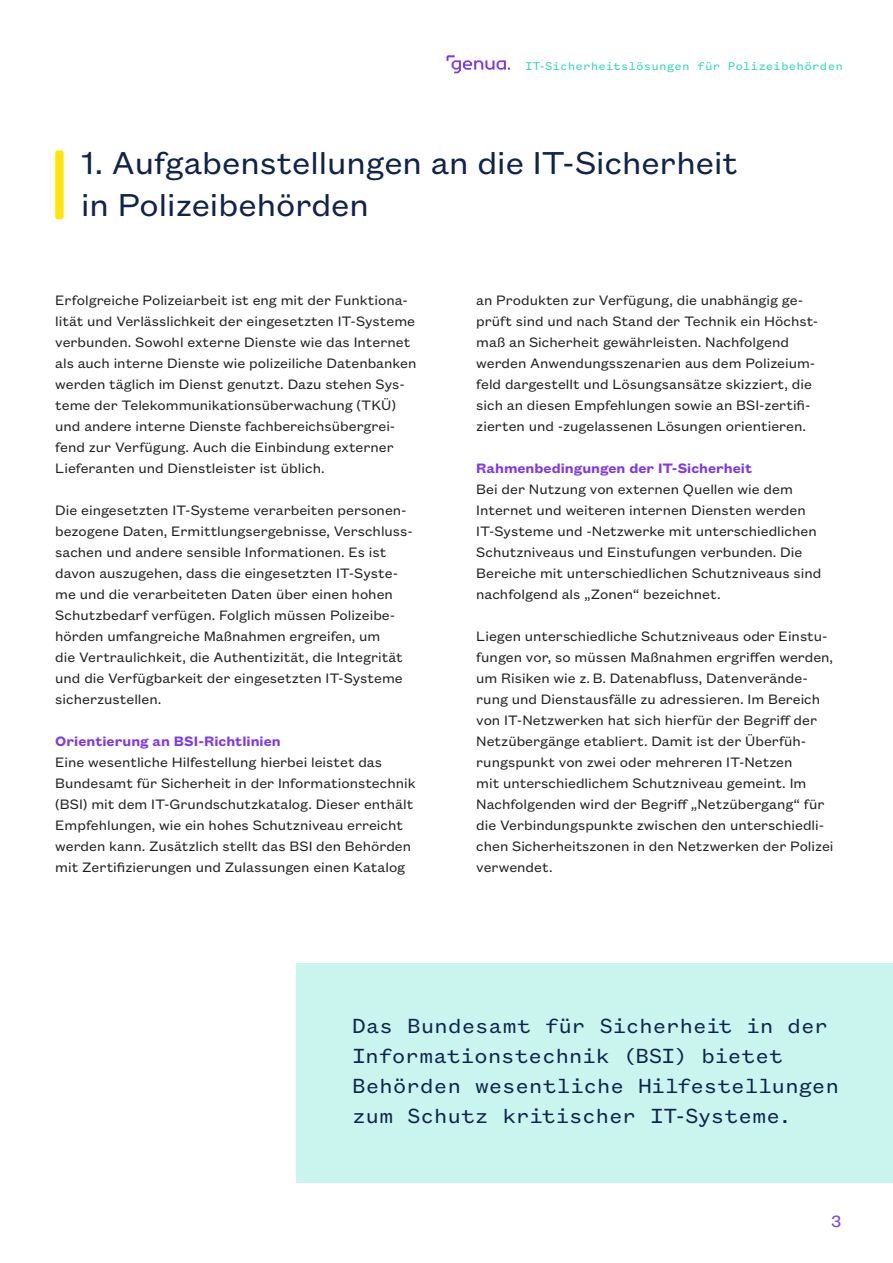
<style>
.page{position:relative;width:893px;height:1263px;background:#fff}
.page>*{position:absolute;margin:0;border:0;box-sizing:border-box;transform-origin:0 0}
.t1{font:34.8px/41.8px "Founders Grotesk Text";color:#0f234b}
.Grundtext{font:22.5px/30px "Founders Grotesk Mono";letter-spacing:-.015em;color:#0f234b}
.t2{font:18px "Founders Grotesk Mono";color:#7d37f0}
.t3{font:15px/21px "Founders Grotesk Text";color:#231f20}
.t4{font:600 15px "Founders Grotesk Text";color:#7d37f0}
.t5{font:12.3px "Founders Grotesk Mono";letter-spacing:.005em;color:#28d7b9}
</style>
<div class="page">
<div style="left:297px;top:963px;width:596px;height:220px;background:#c9f5ee"></div>
<div style="left:55px;top:150px;width:9px;height:69px;background:#ffe606;border-radius:2px"></div>
<svg style="left:446px;top:55px;width:64px;height:18px"></svg>
<p class="t5" style="left:525px;top:59px;width:319px">IT-Sicherheitslösungen für Polizeibehörden</p>
<p class="t1" style="left:81px;top:140px;width:658px">1. Aufgabenstellungen an die IT-Sicherheit in Polizeibehörden</p>
<p class="t3" style="left:55px;top:289px;width:363px">Erfolgreiche Polizeiarbeit ist eng mit der Funktiona&shy;lität und Verlässlichkeit der eingesetzten IT-Systeme verbunden. Sowohl externe Dienste wie das Internet als auch interne Dienste wie polizeiliche Datenbanken werden täglich im Dienst genutzt. Dazu stehen Sys&shy;teme der Telekommunikationsüberwachung (TKÜ) und andere interne Dienste fachbereichsübergrei&shy;fend zur Verfügung. Auch die Einbindung externer Lieferanten und Dienstleister ist üblich.</p>
<p class="t3" style="left:55px;top:499px;width:359px">Die eingesetzten IT-Systeme verarbeiten personen&shy;bezogene Daten, Ermittlungsergebnisse, Verschluss&shy;sachen und andere sensible Informationen. Es ist davon auszugehen, dass die eingesetzten IT-Syste&shy;me und die verarbeiteten Daten über einen hohen Schutzbedarf verfügen. Folglich müssen Polizeibe&shy;hörden umfangreiche Maßnahmen ergreifen, um<br>die Vertraulichkeit, die Authentizität, die Integrität und die Verfügbarkeit der eingesetzten IT-Systeme sicherzustellen.</p>
<p class="t4" style="left:55px;top:731px;width:227px">Orientierung an BSI-Richtlinien</p>
<p class="t3" style="left:55px;top:751px;width:362px">Eine wesentliche Hilfestellung hierbei leistet das Bundesamt für Sicherheit in der Informationstechnik (BSI) mit dem IT-Grundschutzkatalog. Dieser enthält Empfehlungen, wie ein hohes Schutzniveau erreicht werden kann. Zusätzlich stellt das BSI den Behörden mit Zertifizierungen und Zulassungen einen Katalog</p>
<p class="t3" style="left:476px;top:289px;width:344px">an Produkten zur Verfügung, die unabhängig ge&shy;prüft sind und nach Stand der Technik ein Höchst&shy;maß an Sicherheit gewährleisten. Nachfolgend werden Anwendungsszenarien aus dem Polizeium&shy;feld dargestellt und Lösungsansätze skizziert, die sich an diesen Empfehlungen sowie an BSI-zertifi&shy;zierten und -zugelassenen Lösungen orientieren.</p>
<p class="t4" style="left:476px;top:458px;width:277px">Rahmenbedingungen der IT-Sicherheit</p>
<p class="t3" style="left:476px;top:478px;width:347px">Bei der Nutzung von externen Quellen wie dem Internet und weiteren internen Diensten werden IT-Systeme und -Netzwerke mit unterschiedlichen Schutzniveaus und Einstufungen verbunden. Die Bereiche mit unterschiedlichen Schutzniveaus sind nachfolgend als „Zonen“ bezeichnet.</p>
<p class="t3" style="left:476px;top:625px;width:359px">Liegen unterschiedliche Schutzniveaus oder Einstu&shy;fungen vor, so müssen Maßnahmen ergriffen werden, um Risiken wie z. B. Datenabfluss, Datenverände&shy;rung und Dienstausfälle zu adressieren. Im Bereich von IT-Netzwerken hat sich hierfür der Begriff der Netzübergänge etabliert. Damit ist der Überfüh&shy;rungspunkt von zwei oder mehreren IT-Netzen<br>mit unterschiedlichem Schutzniveau gemeint. Im Nachfolgenden wird der Begriff „Netzübergang“ für die Verbindungspunkte zwischen den unterschiedli&shy;chen Sicherheitszonen in den Netzwerken der Polizei verwendet.</p>
<p class="Grundtext" style="left:352px;top:1011px;width:488px">Das Bundesamt für Sicherheit in der Informationstechnik (BSI) bietet Behörden wesentliche Hilfestellungen zum Schutz kritischer IT-Systeme.</p>
<p class="t2" style="left:831px;top:1211px;width:13px">3</p>
</div>
